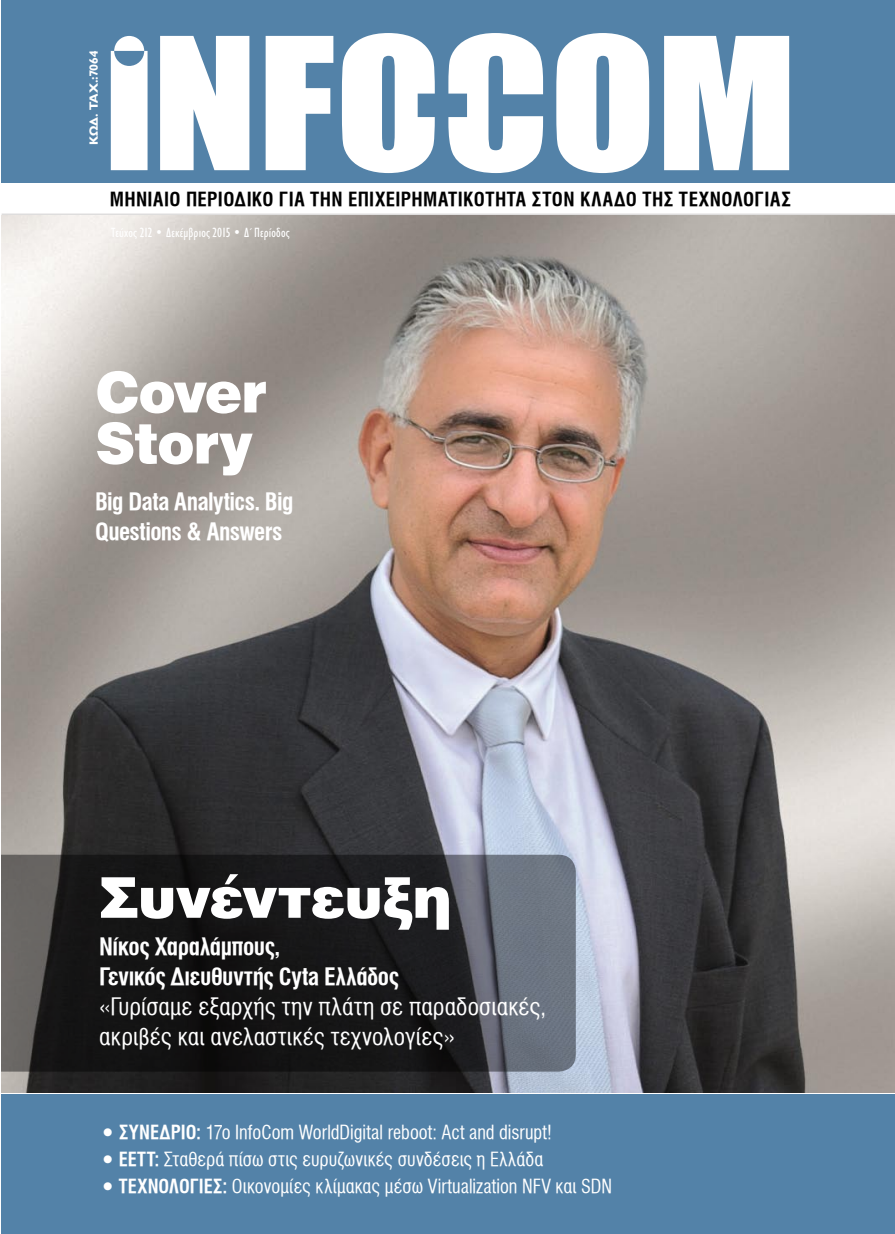
<style>
.page{position:relative;width:895px;height:1234px;background:#fff}
.page>*{position:absolute;margin:0;border:0;box-sizing:border-box;transform-origin:0 0}
.t1{font:900 55.5px/51px "UB Helvetica";letter-spacing:-.015em;color:#fff}
.t2{font:24px/30px "UB Helvetica Cond";letter-spacing:.005em;color:#fff}
.t3{font:24px/30px "UB Helvetica Cond Bold";letter-spacing:-.025em;color:#fff}
.t4{font:19.5px "UB Helvetica Cond";letter-spacing:.005em;color:#fff}
.t5{font:19.5px "UB Helvetica Cond Bold";letter-spacing:.03em;color:#000}
.t6{font:13.5px "Gill Sans Ell Con";letter-spacing:.01em;color:#fff}
.t7{font:700 12px "Gill Sans Hel";color:#fff;scale:1.07 1}
.s1{font-family:"UB Helvetica Cond Bold"}
</style>
<div class="page">
<img style="left:2px;top:215px;width:893px;height:876px">
<div style="left:2px;top:1093px;width:893px;height:140px;background:#5382a8"></div>
<svg style="left:2px;top:854px;width:574px;height:217px;background:#2c2d30"></svg>
<div style="left:2px;top:0;width:893px;height:201px;background:#5382a8"></div>
<div style="left:2px;top:183px;width:893px;height:31px;background:#fff"></div>
<svg style="left:111px;top:33px;width:678px;height:140px;fill:#fff"></svg>
<hr style="left:2px;top:214px;width:893px;height:1px;background:#cfcdcd">
<p class="t7" style="left:87px;top:145px;width:90px;rotate:-90deg">ΚΩΔ. ΤΑΧ.:7064</p>
<p class="t5" style="left:110px;top:188px;width:98px">ΜΗΝΙΑΙΟ ΠΕΡΙΟΔΙ</p>
<p class="t5" style="left:252px;top:188px;width:127px">ΚΟ ΓΙΑ ΤΗΝ ΕΠΙΧΕΙΡ</p>
<p class="t5" style="left:411px;top:188px;width:288px">ΗΜΑΤΙΚΟΤΗΤΑ ΣΤΟΝ ΚΛΑΔΟ ΤΗΣ ΤΕΧΝΟΛΟΓΙ</p>
<p class="t5" style="left:770px;top:188px;width:22px">ΑΣ</p>
<p class="t6" style="left:111px;top:225px;width:180px">Τεύχος 212 • Δεκέμβριος 2015 • Δ΄ Περίοδος</p>
<p class="t1" style="left:95px;top:367px;width:173px">Cover<br>Story</p>
<p class="t3" style="left:95px;top:487px;width:200px">Big Data Analytics. Big<br>Questions &amp; Answers</p>
<p class="t1" style="left:99px;top:872px;width:354px">Συνέντευξη</p>
<p class="t2" style="left:99px;top:932px;width:448px"><span class="s1">Νίκος Χαραλάμπους,<br>Γενικός Διευθυντής Cyta Ελλάδος<br></span>«Γυρίσαμε εξαρχής την πλάτη σε παραδοσιακές, ακριβές και ανελαστικές τεχνολογίες»</p>
<p class="t4" style="left:101px;top:1121px;width:452px">• <span class="s1">Συνέδριο:</span> 17ο InfoCom WorldDigital reboot: Act and disrupt!</p>
<p class="t4" style="left:101px;top:1148px;width:444px">• <span class="s1">ΕΕΤΤ:</span> Σταθερά πίσω στις ευρυζωνικές συνδέσεις η Ελλάδα</p>
<p class="t4" style="left:101px;top:1175px;width:512px">• <span class="s1">Τεχνολογιεσ:</span> Οικονομίες κλίμακας μέσω Virtualization NFV και SDN</p>
</div>
